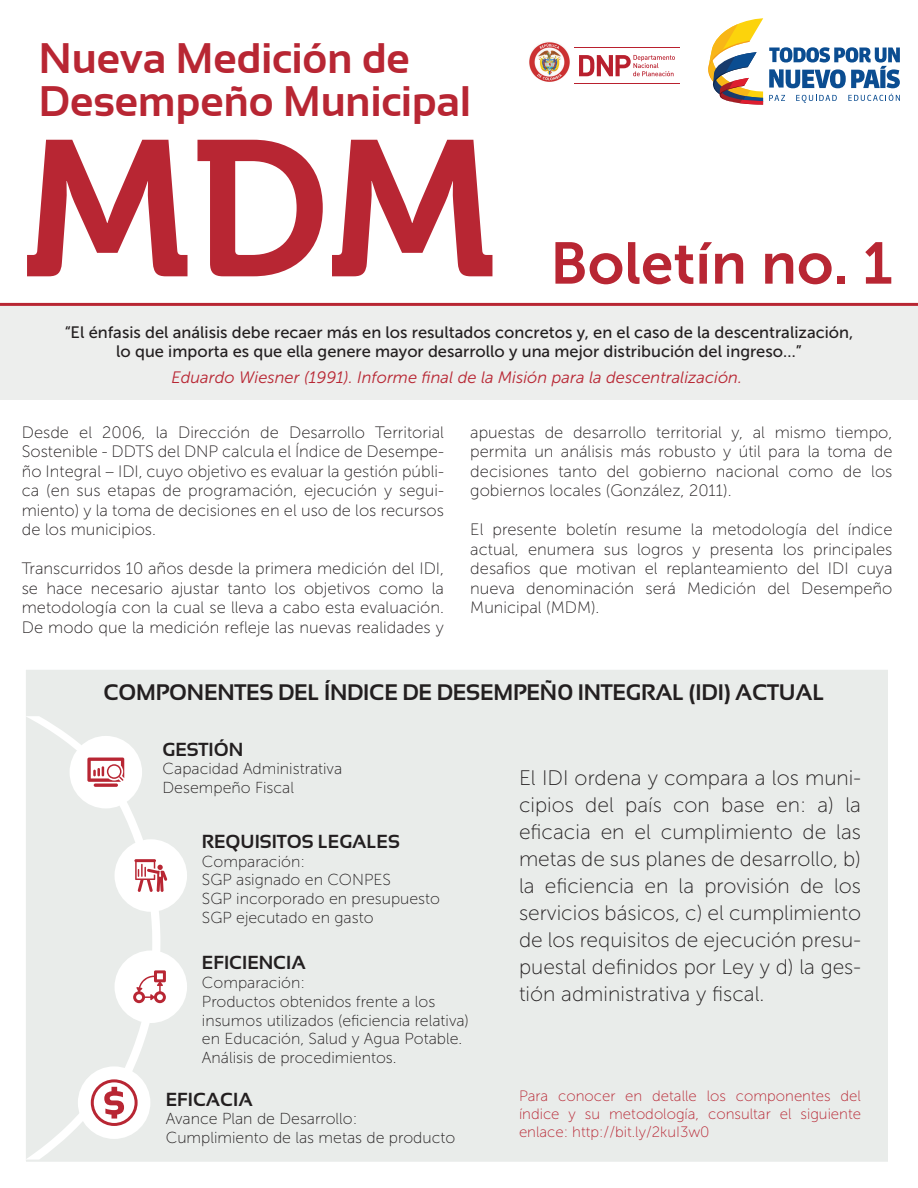
<style>
.page{position:relative;width:918px;height:1188px;background:#fff}
.page>*{position:absolute;margin:0;border:0;box-sizing:border-box;transform-origin:0 0}
.t1{font:192.45px "Museo 700";color:#b82633}
.t2{font:58.5px "Museo Sans 700";color:#b82633}
.t3{font:700 42.75px/42.8px "Sansation";color:#b82633}
.t4{font:700 22.5px "Sansation";letter-spacing:-.01em;color:#231f20}
.t5{font:21px/27px "Museo Sans 100";color:#231f20;text-align:justify}
.t6{font:700 18.9px "Sansation";color:#231f20}
.t7{font:16.5px/19.5px "Museo Sans 100";color:#231f20;text-align:justify}
.t8{font:16.5px/19.5px "Museo Sans 500";color:#231f20;text-align:center}
.t9{font:italic 16.5px "Museo Sans 300";color:#b82633}
.t10{font:15.9px/18.8px "Museo Sans 100";color:#231f20}
.t11{font:15px/18px "Museo Sans 100";color:#b82633;text-align:justify}
</style>
<div class="page">
<div style="left:17px;top:661px;width:880px;height:510px;background:#e9ecea;border:9px solid #fff"></div>
<img style="left:529px;top:42px;width:41px;height:40px">
<svg style="left:708px;top:18px;width:55px;height:87px"></svg>
<svg style="left:769px;top:95px;width:16px;height:6px"></svg>
<svg style="left:796px;top:95px;width:41px;height:8px"></svg>
<svg style="left:848px;top:94px;width:52px;height:7px"></svg>
<svg style="left:769px;top:47px;width:131px;height:41px"></svg>
<hr style="left:575px;top:83px;width:105px;height:1px;background:#b9202e">
<hr style="left:575px;top:48px;width:105px;height:1px;background:#b9202e">
<svg style="left:579px;top:55px;width:96px;height:21px"></svg>
<div style="left:0;top:306px;width:918px;height:94px;background:#edeeed"></div>
<div style="left:115px;top:839px;width:72px;height:73px;background:#fff;border-radius:50%"></div>
<div style="left:115px;top:951px;width:72px;height:72px;background:#fff;border-radius:50%"></div>
<svg style="left:25px;top:716px;width:142px;height:444px"></svg>
<div style="left:91px;top:1079px;width:47px;height:47px;border:3px solid #b82633;border-radius:50%"></div>
<hr style="left:0;top:303px;width:918px;height:3px;background:#b82633">
<h3 class="t3" style="left:39px;top:37px;width:434px">Nueva Medición de<br>Desempeño Municipal</h3>
<h1 class="t1" style="left:24px;top:103px;width:474px">MDM</h1>
<h2 class="t2" style="left:550px;top:231px;width:344px">Boletín no. 1</h2>
<p class="t8" style="left:65px;top:322px;width:790px">“El énfasis del análisis debe recaer más en los resultados concretos y, en el caso de la descentralización, lo que importa es que ella genere mayor desarrollo y una mejor distribución del ingreso…”</p>
<p class="t9" style="left:171px;top:368px;width:572px">Eduardo Wiesner (1991). Informe final de la Misión para la descentralización.</p>
<p class="t7" style="left:22px;top:422px;width:424px">Desde el 2006, la Dirección de Desarrollo Territorial Sostenible - DDTS del DNP calcula el Índice de Desempe&shy;ño Integral – IDI, cuyo objetivo es evaluar la gestión públi&shy;ca (en sus etapas de programación, ejecución y segui&shy;miento) y la toma de decisiones en el uso de los recursos de los municipios.</p>
<p class="t7" style="left:22px;top:559px;width:424px">Transcurridos 10 años desde la primera medición del IDI, se hace necesario ajustar tanto los objetivos como la metodología con la cual se lleva a cabo esta evaluación.<br>De modo que la medición refleje las nuevas realidades y</p>
<p class="t7" style="left:470px;top:422px;width:424px">apuestas de desarrollo territorial y, al mismo tiempo, permita un análisis más robusto y útil para la toma de decisiones tanto del gobierno nacional como de los gobiernos locales (González, 2011).</p>
<p class="t7" style="left:470px;top:520px;width:424px">El presente boletín resume la metodología del índice actual, enumera sus logros y presenta los principales desafios que motivan el replanteamiento del IDI cuya nueva denominación será Medición del Desempeño Municipal (MDM).</p>
<h3 class="t4" style="left:104px;top:679px;width:722px">COMPONENTES DEL ÍNDICE DE DESEMPEÑ0 INTEGRAL (IDI) ACTUAL</h3>
<p class="t6" style="left:163px;top:739px;width:82px">GESTIÓN</p>
<p class="t10" style="left:163px;top:760px;width:181px">Capacidad Administrativa<br>Desempeño Fiscal</p>
<p class="t6" style="left:202px;top:831px;width:199px">REQUISITOS LEGALES</p>
<p class="t10" style="left:202px;top:852px;width:240px">Comparación:<br>SGP asignado en CONPES<br>SGP incorporado en presupuesto<br>SGP ejecutado en gasto</p>
<p class="t6" style="left:202px;top:952px;width:105px">EFICIENCIA</p>
<p class="t10" style="left:202px;top:973px;width:269px">Comparación:<br>Productos obtenidos frente a los insumos utilizados (eficiencia relativa) en Educación, Salud y Agua Potable.<br>Análisis de procedimientos.</p>
<p class="t6" style="left:166px;top:1089px;width:89px">EFICACIA</p>
<p class="t10" style="left:166px;top:1110px;width:291px">Avance Plan de Desarrollo:<br>Cumplimiento de las metas de producto</p>
<p class="t5" style="left:519px;top:764px;width:344px">El IDI ordena y compara a los muni&shy;cipios del país con base en: a) la eficacia en el cumplimiento de las metas de sus planes de desarrollo, b) la eficiencia en la provisión de los servicios básicos, c) el cumplimiento de los requisitos de ejecución presu&shy;puestal definidos por Ley y d) la ges&shy;tión administrativa y fiscal.</p>
<p class="t11" style="left:519px;top:1087px;width:344px">Para conocer en detalle los componentes del índice y su metodología, consultar el siguiente enlace: http://bit.ly/2kuI3w0</p>
</div>
